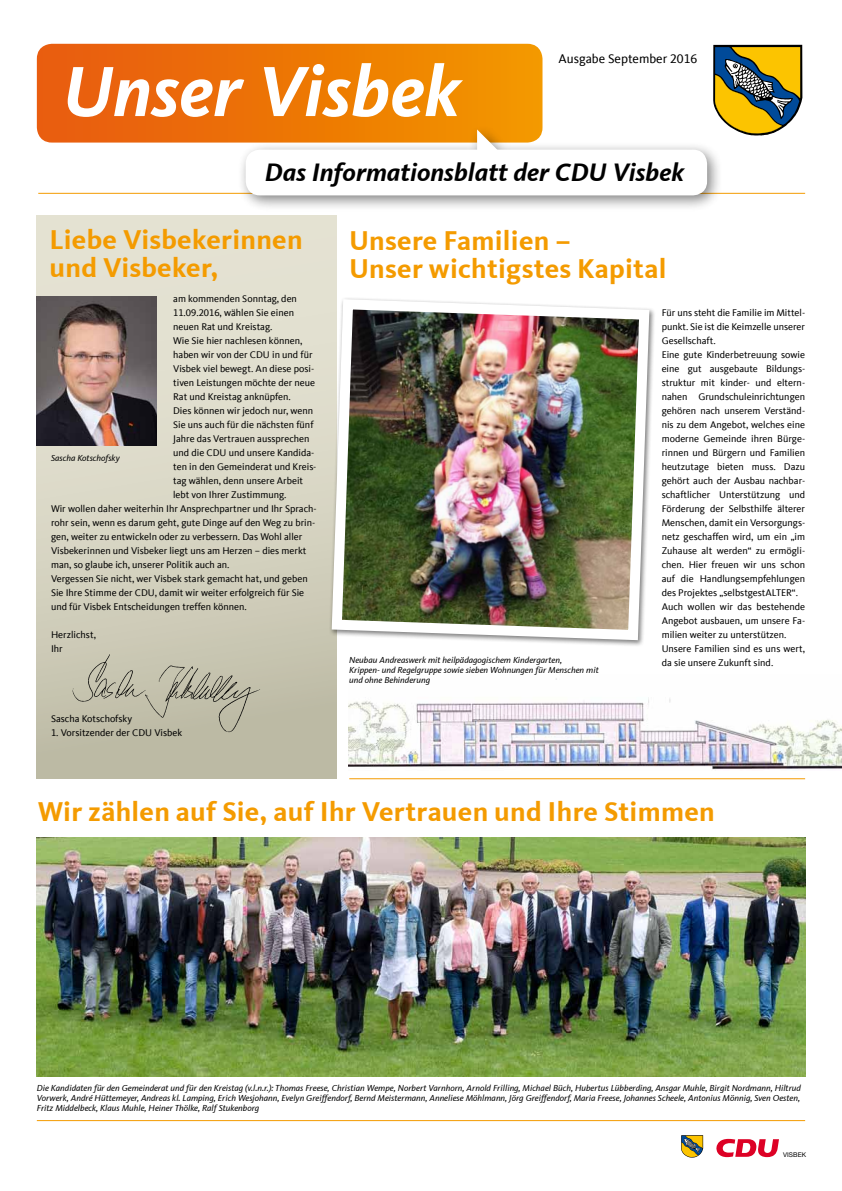
<style>
.page{position:relative;width:842px;height:1191px;background:#fff}
.page>*{position:absolute;margin:0;border:0;box-sizing:border-box;transform-origin:0 0}
.t1{font:italic 700 73.5px "CDU Kievit Tab";color:#fff}
.t2{font:700 28px/28px "CDU Kievit Tab";letter-spacing:.01em;color:#f49b00}
.t3{font:italic 700 26px "CDU Kievit Tab";color:#000}
.t4{font:13px "CDU Kievit Tab";color:#000}
.t5{font:10px/14px "CDU Kievit Tab";color:#000}
.t6{font:italic 9px/10px "CDU Kievit Tab";color:#000;text-align:justify}
.t7{font:6.5px "Helvetica Neue";letter-spacing:.02em;color:#000}
</style>
<div class="page">
<div style="left:37px;top:215px;width:299px;height:564px;background:linear-gradient(to bottom,#eceadb,#bebca7)"></div>
<svg style="left:681px;top:1135px;width:22px;height:22px"></svg>
<svg style="left:716px;top:1138px;width:63px;height:19px"></svg>
<svg style="left:713px;top:45px;width:89px;height:90px;background:#988e45"></svg>
<svg style="left:37px;top:44px;width:505px;height:99px;background:#ec7607"></svg>
<img style="left:37px;top:296px;width:119px;height:149px">
<img style="left:326px;top:294px;width:328px;height:351px">
<img style="left:37px;top:838px;width:768px;height:238px">
<hr style="left:349px;top:778px;width:456px;height:1px;background:#f49b00">
<hr style="left:38px;top:193px;width:767px;height:1px;background:#f49b00">
<img style="left:64px;top:651px;width:206px;height:84px">
<div style="left:237px;top:123px;width:487px;height:89px;background:#000;opacity:.5"></div>
<div style="left:246px;top:150px;width:461px;height:45px;background:#fff;border-radius:14px"></div>
<svg style="left:477px;top:129px;width:23px;height:21px"></svg>
<img style="left:349px;top:678px;width:493px;height:92px">
<hr style="left:37px;top:1120px;width:768px;height:1px;background:#f49b00">
<h1 class="t1" style="left:62px;top:48px;width:400px">Unser Visbek</h1>
<h3 class="t4" style="left:559px;top:51px;width:140px">Ausgabe September 2016</h3>
<h3 class="t3" style="left:265px;top:156px;width:421px">Das Informationsblatt der CDU Visbek</h3>
<h2 class="t2" style="left:50px;top:226px;width:255px">Liebe Visbekerinnen und Visbeker,</h2>
<h2 class="t2" style="left:349px;top:227px;width:319px">Unsere Familien –<br>Unser wichtigstes Kapital</h2>
<p class="t5" style="left:173px;top:292px;width:125px">am kommenden Sonntag, den</p>
<p class="t5" style="left:173px;top:306px;width:122px">11.09.2016, wählen Sie einen</p>
<p class="t5" style="left:173px;top:320px;width:101px">neuen Rat und Kreistag.</p>
<p class="t5" style="left:173px;top:334px;width:131px">Wie Sie hier nachlesen können,</p>
<p class="t5" style="left:173px;top:348px;width:141px">haben wir von der CDU in und für</p>
<p class="t5" style="left:173px;top:362px;width:142px">Visbek viel bewegt. An diese posi-</p>
<p class="t5" style="left:173px;top:376px;width:143px">tiven Leistungen möchte der neue</p>
<p class="t5" style="left:173px;top:390px;width:119px">Rat und Kreistag anknüpfen.</p>
<p class="t5" style="left:173px;top:404px;width:142px">Dies können wir jedoch nur, wenn</p>
<p class="t5" style="left:173px;top:418px;width:142px">Sie uns auch für die nächsten fünf</p>
<p class="t5" style="left:173px;top:432px;width:138px">Jahre das Vertrauen aussprechen</p>
<p class="t5" style="left:173px;top:446px;width:143px">und die CDU und unsere Kandida-</p>
<p class="t5" style="left:173px;top:460px;width:145px">ten in den Gemeinderat und Kreis-</p>
<p class="t5" style="left:173px;top:474px;width:132px">tag wählen, denn unsere Arbeit</p>
<p class="t5" style="left:173px;top:488px;width:115px">lebt von Ihrer Zustimmung.</p>
<p class="t5" style="left:51px;top:502px;width:267px">Wir wollen daher weiterhin Ihr Ansprechpartner und Ihr Sprach-</p>
<p class="t5" style="left:51px;top:516px;width:266px">rohr sein, wenn es darum geht, gute Dinge auf den Weg zu brin-</p>
<p class="t5" style="left:51px;top:530px;width:253px">gen, weiter zu entwickeln oder zu verbessern. Das Wohl aller</p>
<p class="t5" style="left:51px;top:544px;width:257px">Visbekerinnen und Visbeker liegt uns am Herzen – dies merkt</p>
<p class="t5" style="left:51px;top:558px;width:180px">man, so glaube ich, unserer Politik auch an.</p>
<p class="t5" style="left:51px;top:572px;width:258px">Vergessen Sie nicht, wer Visbek stark gemacht hat, und geben</p>
<p class="t5" style="left:51px;top:586px;width:255px">Sie Ihre Stimme der CDU, damit wir weiter erfolgreich für Sie</p>
<p class="t5" style="left:51px;top:600px;width:197px">und für Visbek Entscheidungen treffen können.</p>
<p class="t5" style="left:51px;top:628px;width:47px">Herzlichst,<br>Ihr</p>
<p class="t6" style="left:51px;top:453px;width:70px">Sascha Kotschofsky</p>
<p class="t5" style="left:51px;top:712px;width:83px">Sascha Kotschofsky</p>
<p class="t5" style="left:51px;top:726px;width:133px">1. Vorsitzender der CDU Visbek</p>
<p class="t6" style="left:349px;top:655px;width:251px;text-align:left">Neubau Andreaswerk mit heilpädagogischem Kindergarten,<br>Krippen- und Regelgruppe sowie sieben Wohnungen für Menschen mit und ohne Behinderung</p>
<p class="t5" style="left:662px;top:306px;width:145px">Für uns steht die Familie im Mittel&shy;punkt. Sie ist die Keimzelle unserer<br>Gesellschaft.<br>Eine gute Kinderbetreuung sowie eine gut ausgebaute Bildungs&shy;struktur mit kinder- und eltern&shy;nahen Grundschuleinrichtungen gehören nach unserem Verständ&shy;nis zu dem Angebot, welches eine moderne Gemeinde ihren Bürge&shy;rinnen und Bürgern und Familien heutzutage bieten muss. Dazu gehört auch der Ausbau nachbar&shy;schaftlicher Unterstützung und<br>Förderung der Selbsthilfe älterer<br>Menschen, damit ein Versorgungs&shy;netz geschaffen wird, um ein „im<br>Zuhause alt werden“ zu ermögli&shy;chen. Hier freuen wir uns schon auf die Handlungsempfehlungen des Projektes „selbstgestALTER“.<br>Auch wollen wir das bestehende<br>Angebot ausbauen, um unsere Fa&shy;milien weiter zu unterstützen.<br>Unsere Familien sind es uns wert, da sie unsere Zukunft sind.</p>
<h2 class="t2" style="left:38px;top:797px;width:678px">Wir zählen auf Sie, auf Ihr Vertrauen und Ihre Stimmen</h2>
<p class="t6" style="left:37px;top:1082px;width:766px">Die Kandidaten für den Gemeinderat und für den Kreistag (v.l.n.r.): Thomas Freese, Christian Wempe, Norbert Varnhorn, Arnold Frilling, Michael Büch, Hubertus Lübberding, Ansgar Muhle, Birgit Nordmann, Hiltrud Vorwerk, André Hüttemeyer, Andreas kl. Lamping, Erich Wesjohann, Evelyn Greiffendorf, Bernd Meistermann, Anneliese Möhlmann, Jörg Greiffendorf, Maria Freese, Johannes Scheele, Antonius Mönnig, Sven Oesten, Fritz Middelbeck, Klaus Muhle, Heiner Thölke, Ralf Stukenborg</p>
<p class="t7" style="left:783px;top:1151px;width:25px">VISBEK</p>
</div>
